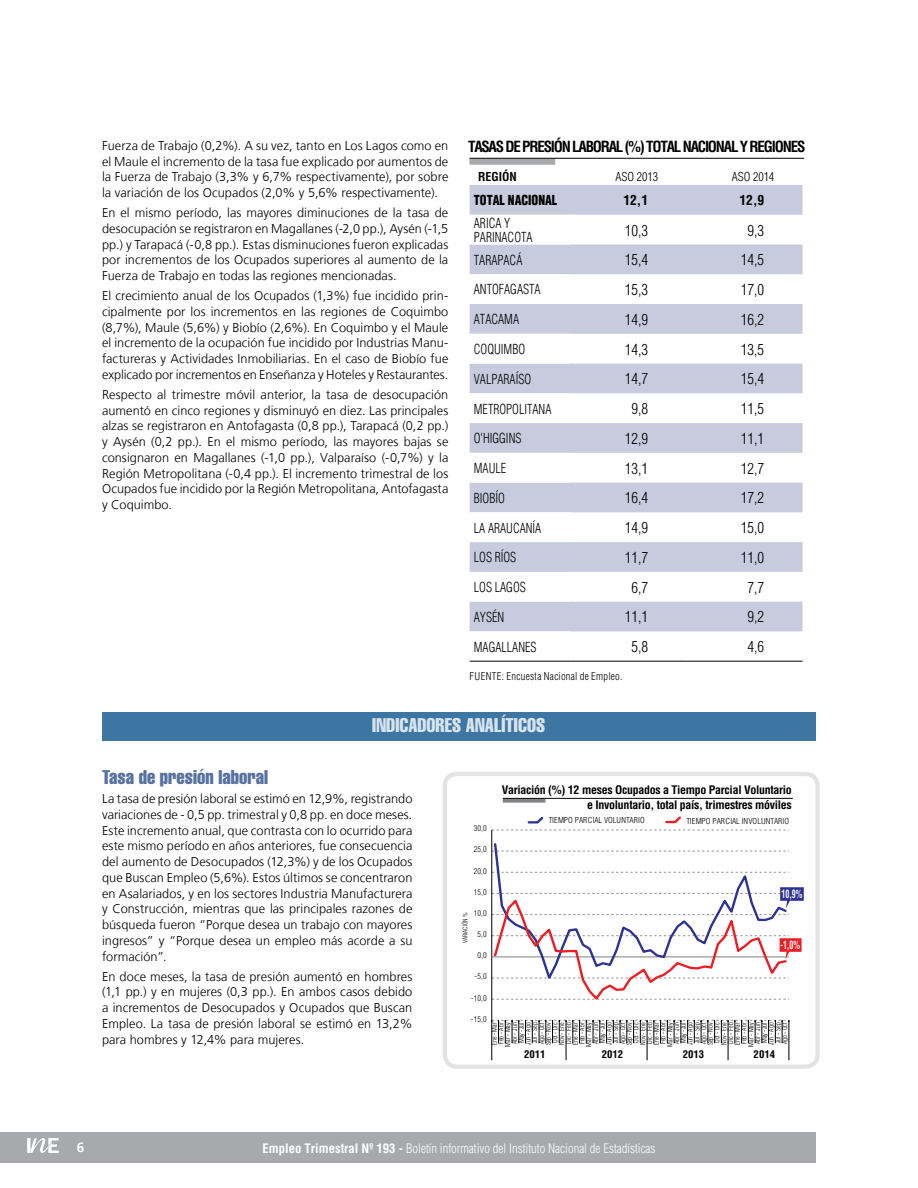
<style>
.page{position:relative;width:918px;height:1188px;background:#fff}
.page>*{position:absolute;margin:0;border:0;box-sizing:border-box;transform-origin:0 0}
.t1{font:extra-condensed 19.5px "Helvetica";letter-spacing:.005em;color:#fff}
.t2{font:extra-condensed 19.5px "Helvetica";color:#5771a1}
.t3{font:300 condensed 15px "Helvetica";color:#000}
.t4{font:700 condensed 15px "Helvetica";letter-spacing:-.08em;color:#000}
.t5{font:300 condensed 13.5px/13.5px "Helvetica";color:#000;scale:.9 1}
.t6{font:900 condensed 13.5px "Helvetica";color:#000;scale:.9 1}
.t7{font:700 condensed 13.5px "Helvetica";color:#000}
.t8{font:700 13.5px "Frutiger";color:#fff}
.t9{font:300 12.75px/15.8px "Frutiger";letter-spacing:.005em;color:#000;text-align:justify}
.t10{font:300 condensed 12.75px "Helvetica";color:#fff}
.t11{font:300 condensed 12px "Helvetica";color:#000}
.t12{font:700 condensed 12px "Helvetica";color:#000}
.t13{font:700 condensed 11.55px/15px "Helvetica";letter-spacing:-.025em;color:#000;text-align:right;scale:1.04 1}
.t14{font:700 condensed 11.25px "Helvetica";color:#fff;scale:.7 1}
.t15{font:300 condensed 10.5px "Helvetica";letter-spacing:.03em;color:#000}
.t16{font:700 condensed 10.35px "Helvetica";color:#000;scale:1.04 1}
.t17{font:300 condensed 8.1px "Helvetica";color:#000;scale:1.04 1}
.t18{font:300 condensed 7.8px "Helvetica";letter-spacing:.02em;color:#000}
.t19{font:300 condensed 6.75px/6.8px "Helvetica";color:#000;text-align:center;scale:.96 1}
.t20{font:300 condensed 6.3px "Helvetica";color:#000}
.s1{font-weight:700}
</style>
<div class="page">
<div style="left:0;top:1132px;width:816px;height:30px;background:#a7a9ac"></div>
<svg style="left:27px;top:1138px;width:32px;height:15px"></svg>
<svg style="left:470px;top:185px;width:333px;height:446px;fill:#c7cbdd"></svg>
<svg style="left:470px;top:215px;width:100px;height:446px"></svg>
<hr style="left:470px;top:661px;width:100px;height:1px;background:#000">
<hr style="left:570px;top:661px;width:116px;height:1px;background:#000">
<hr style="left:686px;top:661px;width:117px;height:1px;background:#000">
<div style="left:469px;top:159px;width:86px;height:6px;background:#a7a9ac"></div>
<hr style="left:469px;top:158px;width:335px;height:1px;background:#000">
<div style="left:102px;top:713px;width:714px;height:28px;background:#3e76a3"></div>
<div style="left:443px;top:772px;width:377px;height:297px;border:4px solid #808285;border-radius:12px"></div>
<svg style="left:503px;top:799px;width:42px;height:4px"></svg>
<hr style="left:503px;top:798px;width:290px;height:1px;background:#000">
<svg style="left:492px;top:816px;width:297px;height:15px"></svg>
<hr style="left:491px;top:830px;width:1px;height:190px;background:#010101">
<svg style="left:491px;top:1020px;width:299px;height:40px"></svg>
<svg style="left:492px;top:842px;width:312px;height:160px"></svg>
<p class="t9" style="left:102px;top:138px;width:348px">Fuerza de Trabajo (0,2%). A su vez, tanto en Los Lagos como en el Maule el incremento de la tasa fue explicado por aumentos de la Fuerza de Trabajo (3,3% y 6,7% respectivamente), por sobre la variación de los Ocupados (2,0% y 5,6% respectivamente).</p>
<p class="t9" style="left:102px;top:205px;width:348px">En el mismo período, las mayores diminuciones de la tasa de desocupación se registraron en Magallanes (-2,0 pp.), Aysén (-1,5 pp.) y Tarapacá (-0,8 pp.). Estas disminuciones fueron explicadas por incrementos de los Ocupados superiores al aumento de la Fuerza de Trabajo en todas las regiones mencionadas.</p>
<p class="t9" style="left:102px;top:288px;width:348px">El crecimiento anual de los Ocupados (1,3%) fue incidido prin&shy;cipalmente por los incrementos en las regiones de Coquimbo (8,7%), Maule (5,6%) y Biobío (2,6%). En Coquimbo y el Maule el incremento de la ocupación fue incidido por Industrias Manu&shy;factureras y Actividades Inmobiliarias. En el caso de Biobío fue explicado por incrementos en Enseñanza y Hoteles y Restaurantes.</p>
<p class="t9" style="left:102px;top:387px;width:348px">Respecto al trimestre móvil anterior, la tasa de desocupación aumentó en cinco regiones y disminuyó en diez. Las principales alzas se registraron en Antofagasta (0,8 pp.), Tarapacá (0,2 pp.) y Aysén (0,2 pp.). En el mismo período, las mayores bajas se consignaron en Magallanes (-1,0 pp.), Valparaíso (-0,7%) y la Región Metropolitana (-0,4 pp.). El incremento trimestral de los Ocupados fue incidido por la Región Metropolitana, Antofagasta y Coquimbo.</p>
<p class="t4" style="left:468px;top:137px;width:339px">TASAS DE PRESIÓN LABORAL (%) TOTAL NACIONAL Y REGIONES</p>
<p class="t12" style="left:478px;top:169px;width:40px">REGIÓN</p>
<p class="t11" style="left:616px;top:170px;width:44px">ASO 2013</p>
<p class="t11" style="left:732px;top:170px;width:44px">ASO 2014</p>
<p class="t6" style="left:474px;top:192px;width:87px">TOTAL NACIONAL</p>
<p class="t7" style="left:623px;top:192px;width:26px">12,1</p>
<p class="t7" style="left:740px;top:192px;width:26px">12,9</p>
<p class="t5" style="left:474px;top:216px;width:67px">ARICA Y<br>PARINACOTA</p>
<p class="t3" style="left:625px;top:221px;width:25px">10,3</p>
<p class="t3" style="left:748px;top:221px;width:18px">9,3</p>
<p class="t5" style="left:474px;top:253px;width:55px">TARAPACÁ</p>
<p class="t3" style="left:625px;top:251px;width:25px">15,4</p>
<p class="t3" style="left:741px;top:251px;width:25px">14,5</p>
<p class="t5" style="left:474px;top:283px;width:76px">ANTOFAGASTA</p>
<p class="t3" style="left:625px;top:281px;width:25px">15,3</p>
<p class="t3" style="left:741px;top:281px;width:25px">17,0</p>
<p class="t5" style="left:474px;top:313px;width:52px">ATACAMA</p>
<p class="t3" style="left:625px;top:311px;width:25px">14,9</p>
<p class="t3" style="left:741px;top:311px;width:25px">16,2</p>
<p class="t5" style="left:474px;top:342px;width:59px">COQUIMBO</p>
<p class="t3" style="left:625px;top:340px;width:25px">14,3</p>
<p class="t3" style="left:741px;top:340px;width:25px">13,5</p>
<p class="t5" style="left:474px;top:372px;width:65px">VALPARAÍSO</p>
<p class="t3" style="left:625px;top:370px;width:25px">14,7</p>
<p class="t3" style="left:741px;top:370px;width:25px">15,4</p>
<p class="t5" style="left:474px;top:402px;width:88px">METROPOLITANA</p>
<p class="t3" style="left:632px;top:400px;width:18px">9,8</p>
<p class="t3" style="left:741px;top:400px;width:25px">11,5</p>
<p class="t5" style="left:474px;top:432px;width:54px">O'HIGGINS</p>
<p class="t3" style="left:625px;top:430px;width:25px">12,9</p>
<p class="t3" style="left:741px;top:430px;width:25px">11,1</p>
<p class="t5" style="left:474px;top:461px;width:37px">MAULE</p>
<p class="t3" style="left:625px;top:460px;width:25px">13,1</p>
<p class="t3" style="left:741px;top:460px;width:25px">12,7</p>
<p class="t5" style="left:474px;top:491px;width:36px">BIOBÍO</p>
<p class="t3" style="left:625px;top:489px;width:25px">16,4</p>
<p class="t3" style="left:741px;top:489px;width:25px">17,2</p>
<p class="t5" style="left:474px;top:521px;width:77px">LA ARAUCANÍA</p>
<p class="t3" style="left:625px;top:519px;width:25px">14,9</p>
<p class="t3" style="left:741px;top:519px;width:25px">15,0</p>
<p class="t5" style="left:474px;top:551px;width:49px">LOS RÍOS</p>
<p class="t3" style="left:625px;top:549px;width:25px">11,7</p>
<p class="t3" style="left:741px;top:549px;width:25px">11,0</p>
<p class="t5" style="left:474px;top:580px;width:59px">LOS LAGOS</p>
<p class="t3" style="left:632px;top:579px;width:18px">6,7</p>
<p class="t3" style="left:748px;top:579px;width:18px">7,7</p>
<p class="t5" style="left:474px;top:610px;width:35px">AYSÉN</p>
<p class="t3" style="left:625px;top:608px;width:25px">11,1</p>
<p class="t3" style="left:748px;top:608px;width:18px">9,2</p>
<p class="t5" style="left:474px;top:640px;width:71px">MAGALLANES</p>
<p class="t3" style="left:632px;top:638px;width:18px">5,8</p>
<p class="t3" style="left:748px;top:638px;width:18px">4,6</p>
<p class="t15" style="left:470px;top:670px;width:154px">FUENTE: Encuesta Nacional de Empleo.</p>
<h1 class="t1" style="left:372px;top:713px;width:174px">INDICADORES ANALÍTICOS</h1>
<h1 class="t2" style="left:102px;top:765px;width:167px">TASA DE PRESIÓN LABORAL</h1>
<p class="t9" style="left:102px;top:791px;width:312px">La tasa de presión laboral se estimó en 12,9%, registrando variaciones de - 0,5 pp. trimestral y 0,8 pp. en doce meses.<br>Este incremento anual, que contrasta con lo ocurrido para este mismo período en años anteriores, fue consecuencia del aumento de Desocupados (12,3%) y de los Ocupados que Buscan Empleo (5,6%). Estos últimos se concentraron en Asalariados, y en los sectores Industria Manufacturera y Construcción, mientras que las principales razones de búsqueda fueron “Porque desea un trabajo con mayores ingresos” y “Porque desea un empleo más acorde a su formación”.</p>
<p class="t9" style="left:102px;top:968px;width:312px">En doce meses, la tasa de presión aumentó en hombres (1,1 pp.) y en mujeres (0,3 pp.). En ambos casos debido a incrementos de Desocupados y Ocupados que Buscan Empleo. La tasa de presión laboral se estimó en 13,2% para hombres y 12,4% para mujeres.</p>
<p class="t18" style="left:474px;top:824px;width:15px">30,0</p>
<p class="t18" style="left:474px;top:845px;width:15px">25,0</p>
<p class="t18" style="left:474px;top:866px;width:15px">20,0</p>
<p class="t18" style="left:474px;top:887px;width:15px">15,0</p>
<p class="t18" style="left:474px;top:909px;width:15px">10,0</p>
<p class="t20" style="left:462px;top:943px;width:33px;rotate:-90deg">VARIACIÓN %</p>
<p class="t18" style="left:478px;top:930px;width:11px">5,0</p>
<p class="t18" style="left:478px;top:951px;width:11px">0,0</p>
<p class="t18" style="left:475px;top:972px;width:14px">-5,0</p>
<p class="t18" style="left:471px;top:993px;width:18px">-10,0</p>
<p class="t13" style="left:502px;top:783px;width:280px">Variación (%) 12 meses Ocupados a Tiempo Parcial Voluntario e Involuntario, total país, trimestres móviles</p>
<p class="t17" style="left:549px;top:816px;width:94px">TIEMPO PARCIAL VOLUNTARIO</p>
<p class="t17" style="left:686px;top:816px;width:100px">TIEMPO PARCIAL INVOLUNTARIO</p>
<p class="t14" style="left:781px;top:887px;width:31px">10,9%</p>
<p class="t14" style="left:780px;top:938px;width:29px">-1,0%</p>
<p class="t18" style="left:471px;top:1014px;width:18px">-15,0</p>
<p class="t19" style="left:491px;top:1047px;width:26px;rotate:-90deg">Ene - Mar<br>Feb - Abr<br>Mar - May<br>Abr - Jun<br>May -Jul<br>Jun - Ago<br>Jul - Sep<br>Ago - Oct<br>Sep - Nov<br>Oct - Dic<br>Nov - Ene<br>Dic - Feb<br>Ene - Mar<br>Feb - Abr<br>Mar - May<br>Abr - Jun<br>May -Jul<br>Jun - Ago<br>Jul - Sep<br>Ago - Oct<br>Sep - Nov<br>Oct - Dic<br>Nov - Ene<br>Dic - Feb<br>Ene - Mar<br>Feb - Abr<br>Mar - May<br>Abr - Jun<br>May -Jul<br>Jun - Ago<br>Jul - Sep<br>Ago - Oct<br>Sep - Nov<br>Oct - Dic<br>Nov - Ene<br>Dic - Feb<br>Ene - Mar<br>Feb - Abr<br>Mar - May<br>Abr - Jun<br>May -Jul<br>Jun - Ago<br>Jul - Sep<br>Ago - Oct</p>
<p class="t16" style="left:524px;top:1048px;width:22px">2011</p>
<p class="t16" style="left:602px;top:1048px;width:22px">2012</p>
<p class="t16" style="left:683px;top:1048px;width:22px">2013</p>
<p class="t16" style="left:754px;top:1048px;width:22px">2014</p>
<p class="t8" style="left:77px;top:1139px;width:9px">6</p>
<p class="t10" style="left:262px;top:1141px;width:395px"><span class="s1">Empleo Trimestral Nº 193 -</span> Boletín informativo del Instituto Nacional de Estadísticas</p>
</div>
